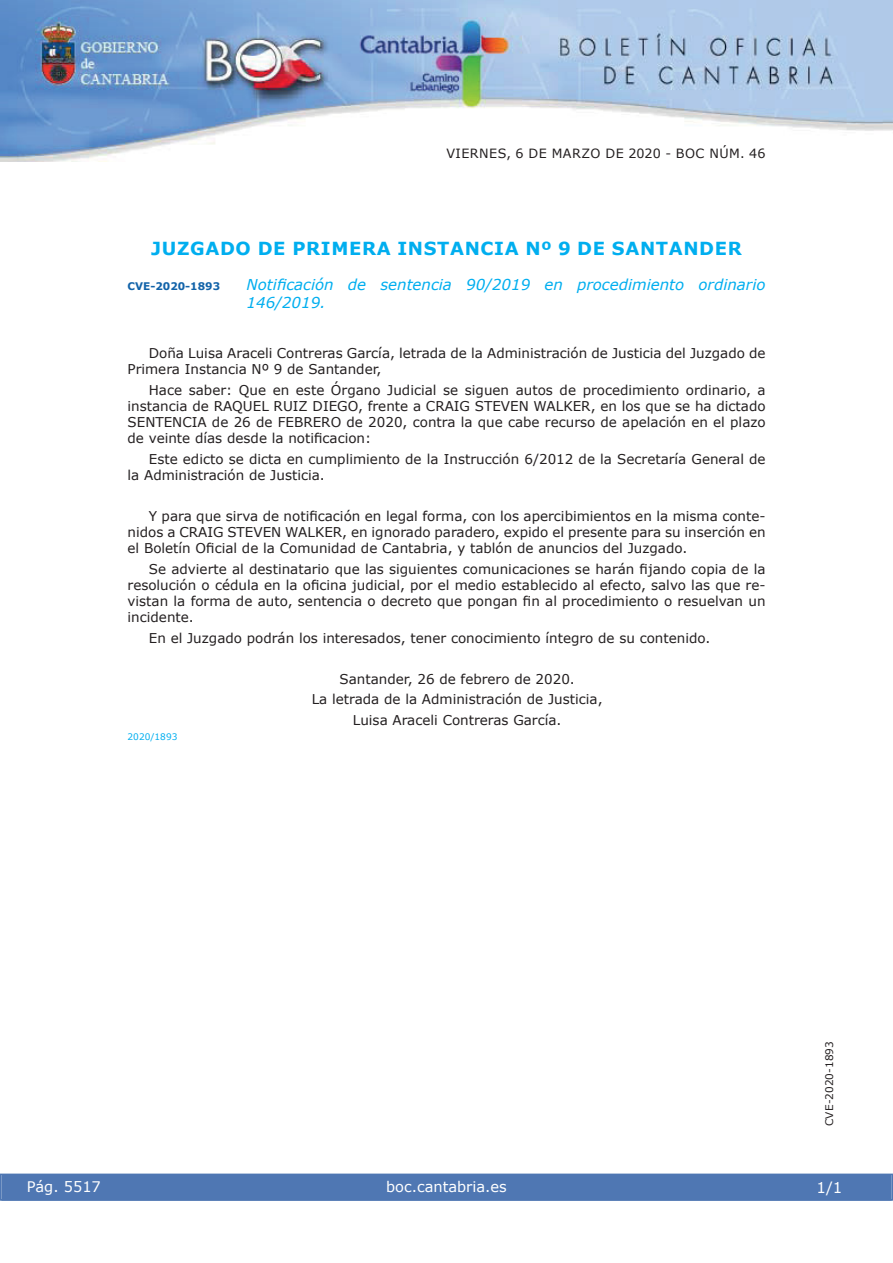
<style>
.page{position:relative;width:893px;height:1263px;background:#fff}
.page>*{position:absolute;margin:0;border:0;box-sizing:border-box;transform-origin:0 0}
.t1{font:700 18px "Verdana";letter-spacing:.035em;color:#00aeef}
.t2{font:italic 15px/18px "Verdana";color:#00aeef}
.t3{font:15px "Verdana";color:#fff}
.t4{font:14.55px "Verdana";color:#fff}
.t5{font:13.5px/16.2px "Verdana";color:#231f20;text-align:justify}
.t6{font:12.75px "Verdana";letter-spacing:.035em;color:#231f20}
.t7{font:10.5px "Verdana";color:#231f20}
.t8{font:700 10.5px "Verdana";color:#1263a9}
.t9{font:9px "Verdana";color:#00aeef}
</style>
<div class="page">
<img style="left:0;top:0;width:893px;height:161px">
<div style="left:1px;top:1174px;width:890px;height:27px;background:#4f77b3"></div>
<div style="left:0;top:1174px;width:893px;height:27px;border:1px solid #4f77b3"></div>
<p class="t6" style="left:446px;top:145px;width:321px">VIERNES, 6 DE MARZO DE 2020 - BOC NÚM. 46</p>
<h1 class="t1" style="left:151px;top:237px;width:592px">JUZGADO DE PRIMERA INSTANCIA Nº 9 DE SANTANDER</h1>
<p class="t8" style="left:128px;top:279px;width:94px">CVE-2020-1893</p>
<p class="t2" style="left:247px;top:275px;width:520px">Notificación de sentencia 90/2019 en procedimiento ordinario<br>146/2019.</p>
<p class="t5" style="left:128px;top:345px;width:639px;text-indent:21px">Doña Luisa Araceli Contreras García, letrada de la Administración de Justicia del Juzgado de<br>Primera Instancia Nº 9 de Santander,</p>
<p class="t5" style="left:128px;top:381px;width:639px;text-indent:21px">Hace saber: Que en este Órgano Judicial se siguen autos de procedimiento ordinario, a instancia de RAQUEL RUIZ DIEGO, frente a CRAIG STEVEN WALKER, en los que se ha dictado SENTENCIA de 26 de FEBRERO de 2020, contra la que cabe recurso de apelación en el plazo de veinte días desde la notificacion:</p>
<p class="t5" style="left:128px;top:450px;width:639px;text-indent:21px">Este edicto se dicta en cumplimiento de la Instrucción 6/2012 de la Secretaría General de la Administración de Justicia.</p>
<p class="t5" style="left:128px;top:508px;width:639px;text-indent:21px">Y para que sirva de notificación en legal forma, con los apercibimientos en la misma conte&shy;nidos a CRAIG STEVEN WALKER, en ignorado paradero, expido el presente para su inserción en el Boletín Oficial de la Comunidad de Cantabria, y tablón de anuncios del Juzgado.</p>
<p class="t5" style="left:128px;top:560px;width:639px;text-indent:21px">Se advierte al destinatario que las siguientes comunicaciones se harán fijando copia de la resolución o cédula en la oficina judicial, por el medio establecido al efecto, salvo las que re&shy;vistan la forma de auto, sentencia o decreto que pongan fin al procedimiento o resuelvan un incidente.</p>
<p class="t5" style="left:149px;top:629px;width:563px">En el Juzgado podrán los interesados, tener conocimiento íntegro de su contenido.</p>
<p class="t5" style="left:312px;top:668px;width:292px;line-height:20.4px;text-align:center">Santander, 26 de febrero de 2020.<br>La letrada de la Administración de Justicia,<br>Luisa Araceli Contreras García.</p>
<p class="t9" style="left:128px;top:731px;width:51px">2020/1893</p>
<p class="t4" style="left:27px;top:1177px;width:76px">Pág. 5517</p>
<p class="t4" style="left:386px;top:1178px;width:122px">boc.cantabria.es</p>
<p class="t7" style="left:823px;top:1126px;width:87px;rotate:-90deg">CVE-2020-1893</p>
<p class="t3" style="left:816px;top:1178px;width:27px">1/1</p>
</div>
